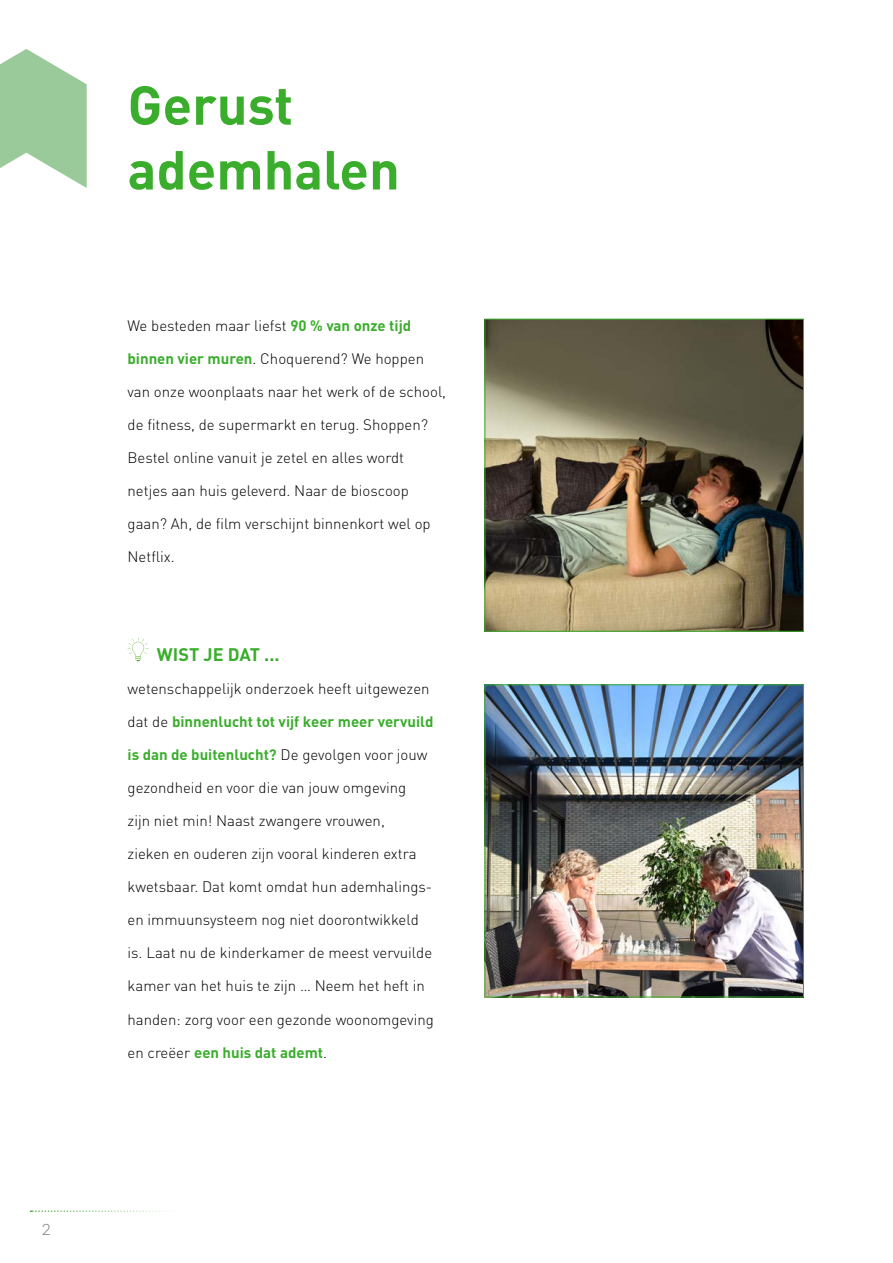
<style>
.page{position:relative;width:893px;height:1263px;background:#fff}
.page>*{position:absolute;margin:0;border:0;box-sizing:border-box;transform-origin:0 0}
.t1{font:700 54px/64.8px "DIN";color:#3aad2c}
.t2{font:700 18px "DIN";color:#3aad2c}
.t3{font:18px "DIN Light Alternate";color:#868786}
.t4{font:300 15px "DIN";color:#000}
.t5{font:700 15px "DIN";color:#3aad2c}
.s1{font-weight:700;color:#3aad2c}
.s2{font-weight:300;color:#000}
</style>
<div class="page">
<svg style="left:128px;top:637px;width:21px;height:24px"></svg>
<img style="left:487px;top:687px;width:315px;height:308px">
<div style="left:485px;top:685px;width:319px;height:312px;border:1px solid #3aad2c"></div>
<img style="left:487px;top:321px;width:315px;height:308px">
<div style="left:485px;top:319px;width:319px;height:312px;border:1px solid #3aad2c"></div>
<svg style="left:0;top:49px;width:87px;height:139px"></svg>
<svg style="left:31px;top:1210px;width:138px;height:2px"></svg>
<p class="t3" style="left:42px;top:1217px;width:10px">2</p>
<h1 class="t1" style="left:128px;top:70px;width:274px">Gerust ademhalen</h1>
<p class="t4" style="left:128px;top:317px;width:285px">We besteden maar liefst <span class="s1">90 % van onze tijd</span></p>
<p class="t4" style="left:128px;top:350px;width:298px"><span class="s1">binnen vier muren</span>. Choquerend? We hoppen</p>
<p class="t4" style="left:128px;top:383px;width:320px">van onze woonplaats naar het werk of de school,</p>
<p class="t4" style="left:128px;top:416px;width:302px">de fitness, de supermarkt en terug. Shoppen?</p>
<p class="t4" style="left:128px;top:449px;width:278px">Bestel online vanuit je zetel en alles wordt</p>
<p class="t4" style="left:128px;top:482px;width:283px">netjes aan huis geleverd. Naar de bioscoop</p>
<p class="t4" style="left:128px;top:515px;width:305px">gaan? Ah, de film verschijnt binnenkort wel op</p>
<p class="t4" style="left:128px;top:548px;width:49px">Netflix.</p>
<p class="t2" style="left:157px;top:643px;width:124px">WIST JE DAT ...</p>
<p class="t4" style="left:128px;top:680px;width:304px">wetenschappelijk onderzoek heeft uitgewezen</p>
<p class="t5" style="left:128px;top:712px;width:307px"><span class="s2">dat de</span> binnenlucht tot vijf keer meer vervuild</p>
<p class="t5" style="left:128px;top:745px;width:302px">is dan de buitenlucht? <span class="s2">De gevolgen voor jouw</span></p>
<p class="t4" style="left:128px;top:779px;width:280px">gezondheid en voor die van jouw omgeving</p>
<p class="t4" style="left:128px;top:812px;width:259px">zijn niet min! Naast zwangere vrouwen,</p>
<p class="t4" style="left:128px;top:845px;width:290px">zieken en ouderen zijn vooral kinderen extra</p>
<p class="t4" style="left:128px;top:878px;width:306px">kwetsbaar. Dat komt omdat hun ademhalings-</p>
<p class="t4" style="left:128px;top:911px;width:293px">en immuunsysteem nog niet doorontwikkeld</p>
<p class="t4" style="left:128px;top:944px;width:306px">is. Laat nu de kinderkamer de meest vervuilde</p>
<p class="t4" style="left:128px;top:977px;width:299px">kamer van het huis te zijn … Neem het heft in</p>
<p class="t4" style="left:128px;top:1010px;width:308px">handen: zorg voor een gezonde woonomgeving</p>
<p class="t5" style="left:128px;top:1042px;width:201px"><span class="s2">en creëer</span> een huis dat ademt<span class="s2">.</span></p>
</div>
